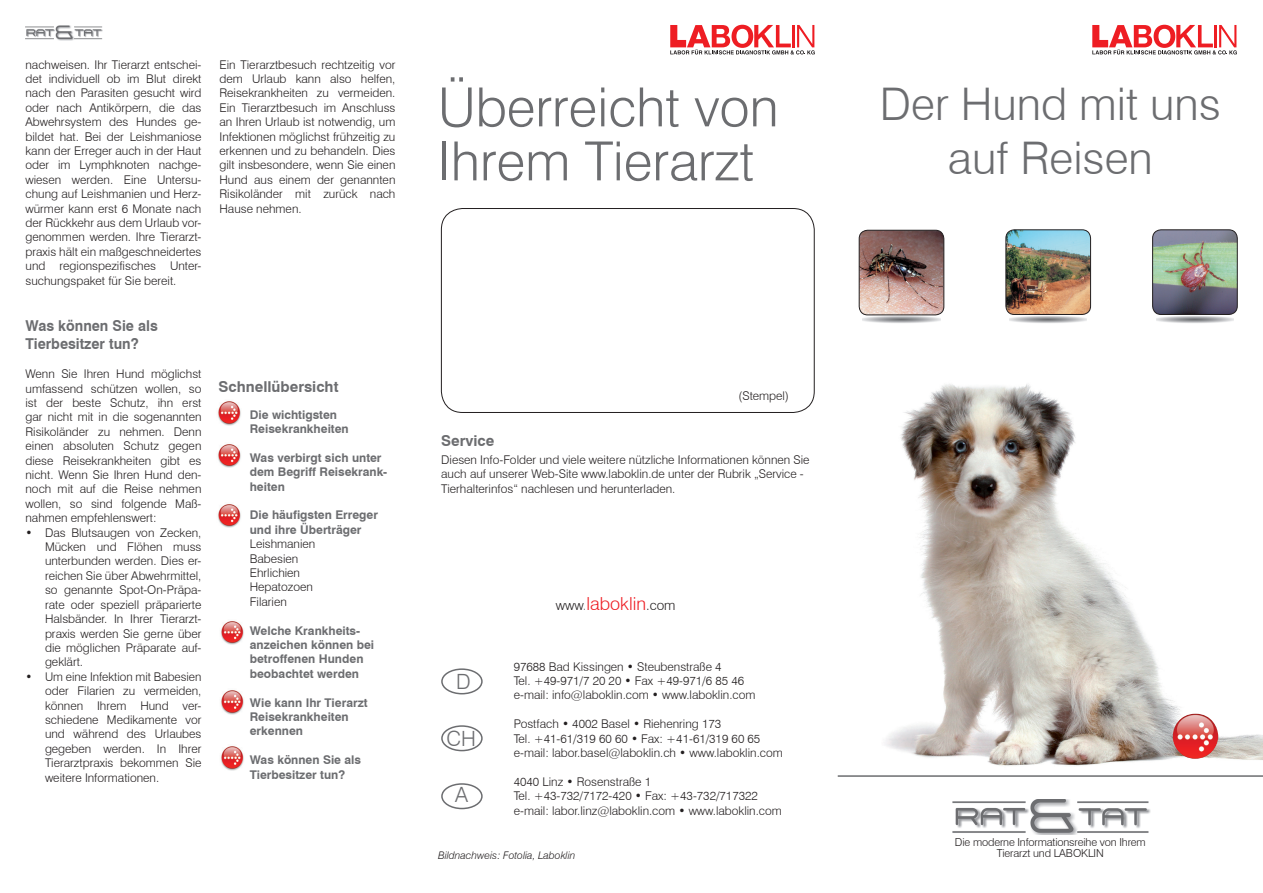
<style>
.page{position:relative;width:1263px;height:893px;background:#fff}
.page>*{position:absolute;margin:0;border:0;box-sizing:border-box;transform-origin:0 0}
.t1{font:300 54px/54px "Swiss 721 BT";color:#6c6d70}
.t2{font:300 45px/54px "Swiss 721 BT";color:#6c6d70;text-align:center}
.t3{font:300 21px "Swiss 721 BT";color:#6c6d70}
.t4{font:300 18px "Swiss 721 BT";color:#ee1d23}
.t5{font:700 15px/18px "Swiss 721 BT";color:#6c6d70;scale:.95 1}
.t6{font:700 15px "Swiss 721 BT";color:#6c6d70}
.t7{font:300 12px/14.4px "Swiss 721 BT";color:#231f20;text-align:justify}
.t8{font:700 12px/14.4px "Swiss 721 BT";color:#6c6d70}
.t9{font:300 10.95px "Swiss 721 BT";letter-spacing:-.01em;color:#231f20}
.t10{font:italic 300 10.5px "Swiss 721 BT";color:#231f20}
.s1{font-size:13.5px;color:#231f20}
.s2{font-size:13.5px;color:#6c6d70}
</style>
<div class="page">
<img style="left:885px;top:384px;width:378px;height:382px">
<img style="left:1006px;top:230px;width:84px;height:84px">
<div style="left:1006px;top:230px;width:85px;height:85px;border:1px solid #231f20;border-radius:9px"></div>
<img style="left:1152px;top:230px;width:85px;height:84px">
<div style="left:1152px;top:230px;width:85px;height:85px;border:1px solid #231f20;border-radius:9px"></div>
<img style="left:859px;top:230px;width:85px;height:85px">
<div style="left:859px;top:230px;width:85px;height:85px;border:1px solid #231f20;border-radius:9px"></div>
<img style="left:26px;top:26px;width:76px;height:14px">
<div style="left:441px;top:208px;width:373px;height:205px;border:1px solid #231f20;border-radius:21px"></div>
<div style="left:441px;top:668px;width:42px;height:26px;border:2px solid #6c6d70;border-radius:50%"></div>
<div style="left:441px;top:725px;width:42px;height:26px;border:2px solid #6c6d70;border-radius:50%"></div>
<div style="left:441px;top:783px;width:42px;height:26px;border:2px solid #6c6d70;border-radius:50%"></div>
<img style="left:218px;top:401px;width:23px;height:24px">
<img style="left:218px;top:444px;width:23px;height:24px">
<img style="left:218px;top:504px;width:23px;height:23px">
<img style="left:221px;top:746px;width:23px;height:24px">
<img style="left:221px;top:690px;width:23px;height:24px">
<img style="left:221px;top:621px;width:23px;height:24px">
<svg style="left:670px;top:25px;width:145px;height:30px"></svg>
<img style="left:1172px;top:714px;width:46px;height:45px">
<svg style="left:1092px;top:25px;width:145px;height:30px"></svg>
<img style="left:952px;top:799px;width:199px;height:35px">
<hr style="left:838px;top:775px;width:425px;height:2px;background:#6c6d70">
<p class="t7" style="left:26px;top:57px;width:177px">nachweisen. Ihr Tierarzt entschei&shy;det individuell ob im Blut direkt nach den Parasiten gesucht wird oder nach Antikörpern, die das Abwehrsystem des Hundes ge&shy;bildet hat. Bei der Leishmaniose kann der Erreger auch in der Haut oder im Lymphknoten nachge&shy;wiesen werden. Eine Untersu&shy;chung auf Leishmanien und Herz&shy;würmer kann erst 6 Monate nach der Rückkehr aus dem Urlaub vor&shy;genommen werden. Ihre Tierarzt&shy;praxis hält ein maßgeschneidertes und regionspezifisches Unter&shy;suchungspaket für Sie bereit.</p>
<p class="t5" style="left:26px;top:317px;width:141px">Was können Sie als<br>Tierbesitzer tun?</p>
<p class="t7" style="left:26px;top:367px;width:177px">Wenn Sie Ihren Hund möglichst umfassend schützen wollen, so ist der beste Schutz, ihn erst gar nicht mit in die sogenannten Risikoländer zu nehmen. Denn einen absoluten Schutz gegen diese Reisekrankheiten gibt es nicht. Wenn Sie Ihren Hund den&shy;noch mit auf die Reise nehmen wollen, so sind folgende Maß&shy;nahmen empfehlenswert:</p>
<p class="t7" style="left:45px;top:525px;width:158px;text-indent:-20px">• Das Blutsaugen von Zecken, Mücken und Flöhen muss unterbunden werden. Dies er&shy;reichen Sie über Abwehrmittel, so genannte Spot-On-Präpa&shy;rate oder speziell präparierte Halsbänder. In Ihrer Tierarzt&shy;praxis werden Sie gerne über die möglichen Präparate auf&shy;geklärt.</p>
<p class="t7" style="left:45px;top:669px;width:158px;text-indent:-20px">• Um eine Infektion mit Babesien oder Filarien zu vermeiden, können Ihrem Hund ver&shy;schiedene Medikamente vor und während des Urlaubes gegeben werden. In Ihrer Tierarztpraxis bekommen Sie weitere Informationen.</p>
<p class="t7" style="left:219px;top:57px;width:177px">Ein Tierarztbesuch rechtzeitig vor dem Urlaub kann also helfen, Reisekrankheiten zu vermeiden.<br>Ein Tierarztbesuch im Anschluss an Ihren Urlaub ist notwendig, um Infektionen möglichst frühzeitig zu erkennen und zu behandeln. Dies gilt insbesondere, wenn Sie einen Hund aus einem der genannten Risikoländer mit zurück nach Hause nehmen.</p>
<p class="t6" style="left:219px;top:377px;width:121px">Schnellübersicht</p>
<p class="t8" style="left:250px;top:407px;width:101px">Die wichtigsten<br>Reisekrankheiten</p>
<p class="t8" style="left:250px;top:450px;width:139px">Was verbirgt sich unter dem Begriff Reisekrank&shy;heiten</p>
<p class="t8" style="left:250px;top:508px;width:130px">Die häufigsten Erreger und ihre Überträger</p>
<p class="t7" style="left:250px;top:537px;width:67px;text-align:left">Leishmanien<br>Babesien<br>Ehrlichien<br>Hepatozoen<br>Filarien</p>
<p class="t8" style="left:250px;top:623px;width:126px">Welche Krankheits&shy;anzeichen können bei betroffenen Hunden beobachtet werden</p>
<p class="t8" style="left:250px;top:695px;width:119px">Wie kann Ihr Tierarzt<br>Reisekrankheiten erkennen</p>
<p class="t8" style="left:250px;top:753px;width:113px">Was können Sie als<br>Tierbesitzer tun?</p>
<h1 class="t1" style="left:438px;top:80px;width:342px">Überreicht von<br>Ihrem Tierarzt</h1>
<h2 class="t2" style="left:880px;top:76px;width:343px">Der Hund mit uns auf Reisen</h2>
<p class="t7" style="left:739px;top:388px;width:52px">(Stempel)</p>
<p class="t6" style="left:441px;top:431px;width:55px">Service</p>
<p class="t7" style="left:441px;top:452px;width:370px;text-align:left">Diesen Info-Folder und viele weitere nützliche Informationen können Sie auch auf unserer Web-Site www.laboklin.de unter der Rubrik „Service -<br>Tierhalterinfos“ nachlesen und herunterladen.</p>
<h3 class="t3" style="left:456px;top:668px;width:16px">D</h3>
<h3 class="t3" style="left:446px;top:725px;width:31px">CH</h3>
<h3 class="t3" style="left:455px;top:782px;width:14px">A</h3>
<h3 class="t4" style="left:556px;top:592px;width:121px"><span class="s1">www</span><span class="s2">.</span>laboklin<span class="s1">.com</span></h3>
<p class="t7" style="left:514px;top:659px;width:243px;text-align:left">97688 Bad Kissingen • Steubenstraße 4<br>Tel. +49-971/7 20 20 • Fax +49-971/6 85 46 e-mail: info@laboklin.com • www.laboklin.com</p>
<p class="t7" style="left:514px;top:717px;width:270px;text-align:left">Postfach • 4002 Basel • Riehenring 173<br>Tel. +41-61/319 60 60 • Fax: +41-61/319 60 65 e-mail: labor.basel@laboklin.ch • www.laboklin.com</p>
<p class="t7" style="left:514px;top:774px;width:270px;text-align:left">4040 Linz • Rosenstraße 1<br>Tel. +43-732/7172-420 • Fax: +43-732/717322 e-mail: labor.linz@laboklin.com • www.laboklin.com</p>
<p class="t9" style="left:955px;top:835px;width:192px">Die moderne Informationsreihe von Ihrem</p>
<p class="t10" style="left:438px;top:849px;width:139px">Bildnachweis: Fotolia, Laboklin</p>
<p class="t9" style="left:997px;top:846px;width:108px">Tierarzt und LABOKLIN</p>
</div>
